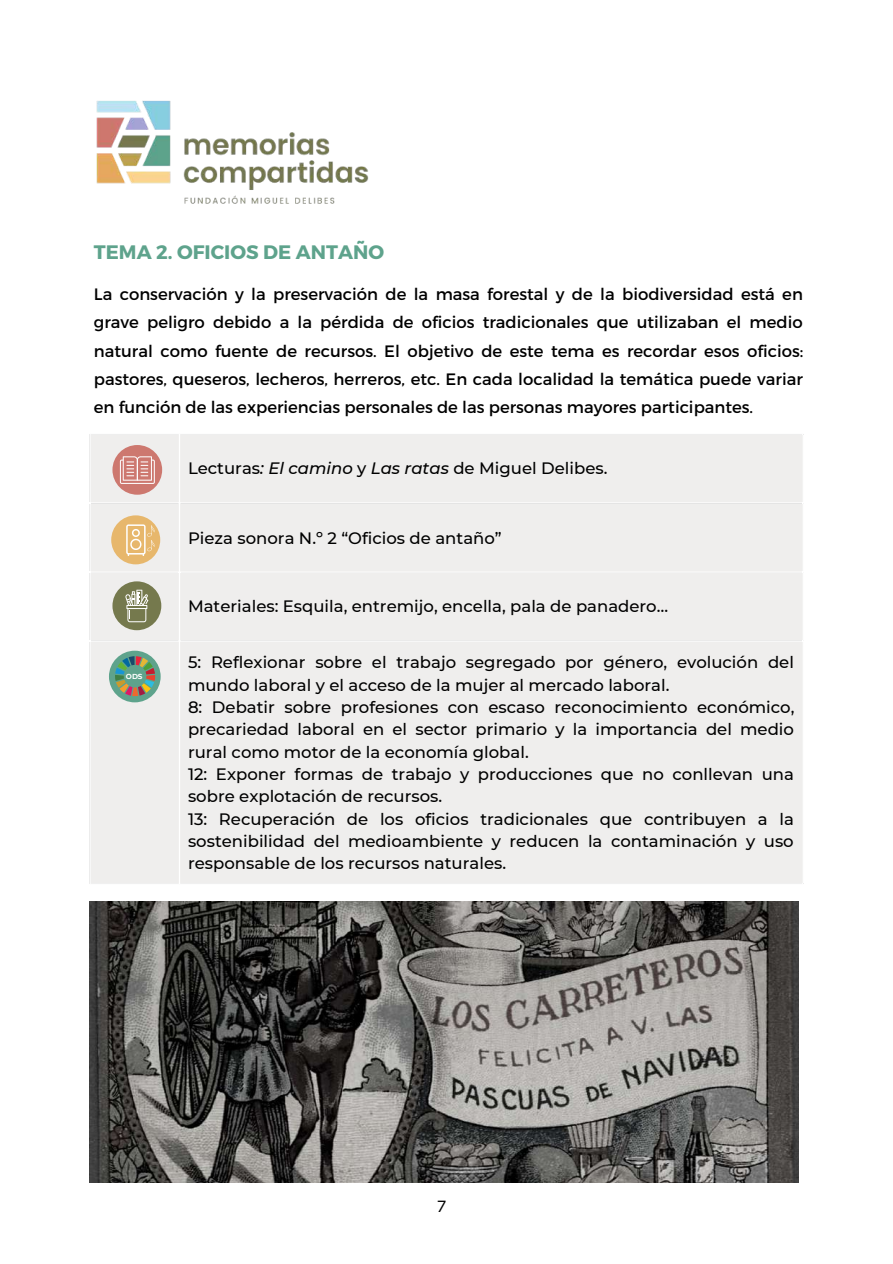
<style>
.page{position:relative;width:893px;height:1264px;background:#fff}
.page>*{position:absolute;margin:0;border:0;box-sizing:border-box;transform-origin:0 0}
.t1{font:700 19.5px "Montserrat";color:#5ea38c}
.t2{font:500 16.5px/22.4px "Montserrat";color:#000}
.t3{font:16.5px/28px "Montserrat";color:#000;text-align:justify}
.t4{font:16.5px "Cerebri Sans";color:#000}
.t5{font:700 7.2px "Montserrat";color:#fff}
.s1{font-style:italic}
</style>
<div class="page">
<img style="left:96px;top:100px;width:273px;height:104px">
<div style="left:91px;top:435px;width:711px;height:448px;background:#efeeed"></div>
<hr style="left:179px;top:435px;width:1px;height:448px;background:#fff">
<hr style="left:89px;top:502px;width:714px;height:1px;background:#fff">
<hr style="left:89px;top:571px;width:714px;height:2px;background:#fff">
<hr style="left:89px;top:640px;width:714px;height:1px;background:#fff">
<div style="left:112px;top:445px;width:50px;height:49px;background:#cd786f;border-radius:50%"></div>
<svg style="left:120px;top:456px;width:35px;height:28px"></svg>
<div style="left:111px;top:515px;width:49px;height:49px;background:#e7b76c;border-radius:50%"></div>
<svg style="left:126px;top:524px;width:28px;height:32px"></svg>
<div style="left:112px;top:581px;width:49px;height:49px;background:#75794d;border-radius:50%"></div>
<svg style="left:125px;top:589px;width:23px;height:33px"></svg>
<div style="left:109px;top:650px;width:52px;height:52px;background:#5ea38c;border-radius:50%"></div>
<svg style="left:115px;top:656px;width:40px;height:40px"></svg>
<img style="left:89px;top:901px;width:709px;height:281px">
<p class="t1" style="left:94px;top:239px;width:292px">TEMA 2. OFICIOS DE ANTAÑO</p>
<p class="t3" style="left:94px;top:279px;width:711px">La conservación y la preservación de la masa forestal y de la biodiversidad está en grave peligro debido a la pérdida de oficios tradicionales que utilizaban el medio natural como fuente de recursos. El objetivo de este tema es recordar esos oficios: pastores, queseros, lecheros, herreros, etc. En cada localidad la temática puede variar en función de las experiencias personales de las personas mayores participantes.</p>
<p class="t2" style="left:188px;top:457px;width:421px">Lecturas<span class="s1">: El camino</span> y <span class="s1">Las ratas</span> de Miguel Delibes.</p>
<p class="t5" style="left:126px;top:672px;width:18px">ODS</p>
<p class="t2" style="left:188px;top:527px;width:315px">Pieza sonora N.º 2 “Oficios de antaño”</p>
<p class="t2" style="left:188px;top:595px;width:481px">Materiales: Esquila, entremijo, encella, pala de panadero…</p>
<p class="t2" style="left:188px;top:651px;width:608px">5: Reflexionar sobre el trabajo segregado por género, evolución del mundo laboral y el acceso de la mujer al mercado laboral.<br>8: Debatir sobre profesiones con escaso reconocimiento económico, precariedad laboral en el sector primario y la importancia del medio rural como motor de la economía global.<br>12: Exponer formas de trabajo y producciones que no conllevan una sobre explotación de recursos.<br>13: Recuperación de los oficios tradicionales que contribuyen a la sostenibilidad del medioambiente y reducen la contaminación y uso responsable de los recursos naturales.</p>
<p class="t4" style="left:437px;top:1195px;width:11px">7</p>
</div>
